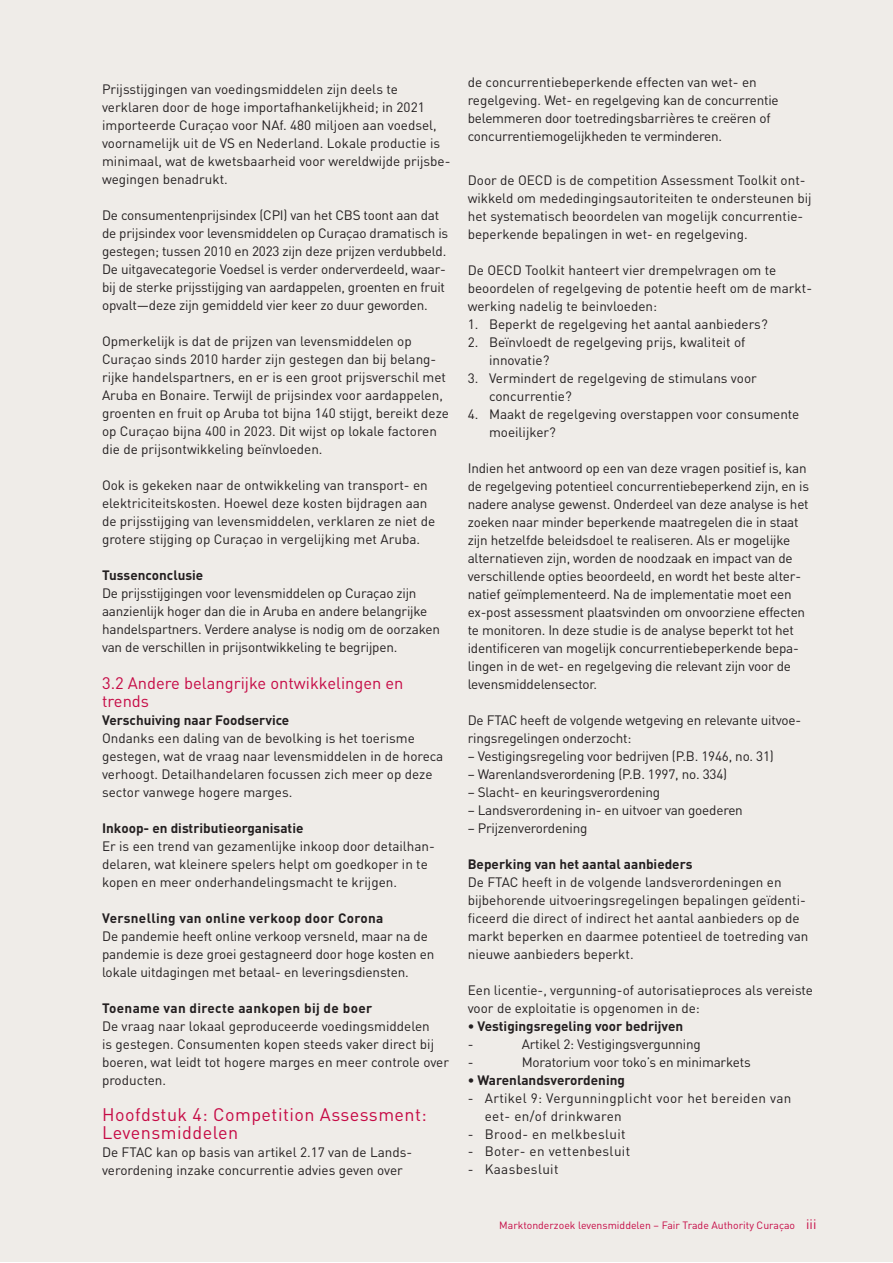
<style>
.page{position:relative;width:893px;height:1263px;background:#fff}
.page>*{position:absolute;margin:0;border:0;box-sizing:border-box;transform-origin:0 0}
.t1{font:18px/18px "DIN Pro";letter-spacing:.025em;color:#c60a45}
.t2{font:16.5px/18px "DIN Pro";color:#c60a45}
.t3{font:13.5px/18px "DIN Pro";letter-spacing:-.01em;color:#231f20}
.t4{font:700 13.5px "DIN Pro";color:#231f20}
.t5{font:13.5px/18px "DIN Pro";letter-spacing:.025em;color:#231f20}
.t6{font:700 13.5px "DIN Pro";letter-spacing:.025em;color:#231f20}
.t7{font:10.5px "DIN Pro";color:#c60a45}
.s1{font-size:13.5px}
</style>
<div class="page">
<div style="left:0;top:0;width:893px;height:1261px;background:#efece8"></div>
<p class="t3" style="left:102px;top:80px;width:350px">Prijsstijgingen van voedingsmiddelen zijn deels te verklaren door de hoge importafhankelijkheid; in 2021 importeerde Curaçao voor NAf. 480 miljoen aan voedsel, voornamelijk uit de VS en Nederland. Lokale productie is minimaal, wat de kwetsbaarheid voor wereldwijde prijsbe&shy;wegingen benadrukt.</p>
<p class="t3" style="left:102px;top:206px;width:348px">De consumentenprijsindex (CPI) van het CBS toont aan dat de prijsindex voor levensmiddelen op Curaçao dramatisch is gestegen; tussen 2010 en 2023 zijn deze prijzen verdubbeld.<br>De uitgavecategorie Voedsel is verder onderverdeeld, waar&shy;bij de sterke prijsstijging van aardappelen, groenten en fruit opvalt—deze zijn gemiddeld vier keer zo duur geworden.</p>
<p class="t3" style="left:102px;top:332px;width:348px">Opmerkelijk is dat de prijzen van levensmiddelen op Curaçao sinds 2010 harder zijn gestegen dan bij belang&shy;rijke handelspartners, en er is een groot prijsverschil met Aruba en Bonaire. Terwijl de prijsindex voor aardappelen, groenten en fruit op Aruba tot bijna 140 stijgt, bereikt deze op Curaçao bijna 400 in 2023. Dit wijst op lokale factoren die de prijsontwikkeling beïnvloeden.</p>
<p class="t3" style="left:102px;top:476px;width:335px">Ook is gekeken naar de ontwikkeling van transport- en elektriciteitskosten. Hoewel deze kosten bijdragen aan de prijsstijging van levensmiddelen, verklaren ze niet de grotere stijging op Curaçao in vergelijking met Aruba.</p>
<p class="t4" style="left:102px;top:566px;width:103px">Tussenconclusie</p>
<p class="t3" style="left:102px;top:584px;width:340px">De prijsstijgingen voor levensmiddelen op Curaçao zijn aanzienlijk hoger dan die in Aruba en andere belangrijke handelspartners. Verdere analyse is nodig om de oorzaken van de verschillen in prijsontwikkeling te begrijpen.</p>
<p class="t2" style="left:102px;top:673px;width:303px">3.2 Andere belangrijke ontwikkelingen en trends</p>
<p class="t4" style="left:102px;top:711px;width:189px">Verschuiving naar Foodservice</p>
<p class="t3" style="left:102px;top:728px;width:343px">Ondanks een daling van de bevolking is het toerisme gestegen, wat de vraag naar levensmiddelen in de horeca verhoogt. Detailhandelaren focussen zich meer op deze sector vanwege hogere marges.</p>
<p class="t4" style="left:102px;top:819px;width:203px">Inkoop- en distributieorganisatie</p>
<p class="t3" style="left:102px;top:836px;width:334px">Er is een trend van gezamenlijke inkoop door detailhan&shy;delaren, wat kleinere spelers helpt om goedkoper in te kopen en meer onderhandelingsmacht te krijgen.</p>
<p class="t6" style="left:102px;top:909px;width:283px">Versnelling van online verkoop door Corona</p>
<p class="t3" style="left:102px;top:926px;width:334px">De pandemie heeft online verkoop versneld, maar na de pandemie is deze groei gestagneerd door hoge kosten en lokale uitdagingen met betaal- en leveringsdiensten.</p>
<p class="t6" style="left:102px;top:999px;width:272px">Toename van directe aankopen bij de boer</p>
<p class="t3" style="left:102px;top:1016px;width:349px">De vraag naar lokaal geproduceerde voedingsmiddelen<br>is gestegen. Consumenten kopen steeds vaker direct bij boeren, wat leidt tot hogere marges en meer controle over producten.</p>
<h1 class="t1" style="left:102px;top:1104px;width:326px">Hoofdstuk 4: Competition Assessment:<br>Levensmiddelen</h1>
<p class="t3" style="left:102px;top:1142px;width:312px">De FTAC kan op basis van artikel 2.17 van de Lands&shy;verordening inzake concurrentie advies geven over</p>
<p class="t3" style="left:468px;top:72px;width:312px">de concurrentiebeperkende effecten van wet- en regelgeving. Wet- en regelgeving kan de concurrentie belemmeren door toetredingsbarrières te creëren of concurrentiemogelijkheden te verminderen.</p>
<p class="t3" style="left:468px;top:170px;width:345px">Door de OECD is de competition Assessment Toolkit ont&shy;wikkeld om mededingingsautoriteiten te ondersteunen bij het systematisch beoordelen van mogelijk concurrentie&shy;beperkende bepalingen in wet- en regelgeving.</p>
<p class="t3" style="left:468px;top:260px;width:346px">De OECD Toolkit hanteert vier drempelvragen om te beoordelen of regelgeving de potentie heeft om de markt&shy;werking nadelig te beinvloeden:</p>
<p class="t3" style="left:468px;top:314px;width:301px">1. Beperkt de regelgeving het aantal aanbieders?</p>
<p class="t3" style="left:489px;top:332px;width:258px;text-indent:-21px">2. Beïnvloedt de regelgeving prijs, kwaliteit of innovatie?</p>
<p class="t3" style="left:489px;top:368px;width:269px;text-indent:-21px">3. Vermindert de regelgeving de stimulans voor concurrentie?</p>
<p class="t3" style="left:489px;top:404px;width:312px;text-indent:-21px">4. Maakt de regelgeving overstappen voor consumente moeilijker?</p>
<p class="t3" style="left:468px;top:458px;width:343px">Indien het antwoord op een van deze vragen positief is, kan de regelgeving potentieel concurrentiebeperkend zijn, en is nadere analyse gewenst. Onderdeel van deze analyse is het zoeken naar minder beperkende maatregelen die in staat zijn hetzelfde beleidsdoel te realiseren. Als er mogelijke alternatieven zijn, worden de noodzaak en impact van de verschillende opties beoordeeld, en wordt het beste alter&shy;natief geïmplementeerd. Na de implementatie moet een ex-post assessment plaatsvinden om onvoorziene effecten te monitoren. In deze studie is de analyse beperkt tot het identificeren van mogelijk concurrentiebeperkende bepa&shy;lingen in de wet- en regelgeving die relevant zijn voor de levensmiddelensector.</p>
<p class="t3" style="left:468px;top:710px;width:335px">De FTAC heeft de volgende wetgeving en relevante uitvoe&shy;ringsregelingen onderzocht:</p>
<p class="t3" style="left:468px;top:746px;width:308px">– Vestigingsregeling voor bedrijven (P.B. 1946, no. 31)</p>
<p class="t3" style="left:468px;top:764px;width:261px">– Warenlandsverordening (P.B. 1997, no. 334)</p>
<p class="t3" style="left:468px;top:782px;width:194px">– Slacht- en keuringsverordening</p>
<p class="t3" style="left:468px;top:800px;width:277px">– Landsverordening in- en uitvoer van goederen</p>
<p class="t3" style="left:468px;top:818px;width:121px">– Prijzenverordening</p>
<p class="t4" style="left:468px;top:855px;width:226px">Beperking van het aantal aanbieders</p>
<p class="t3" style="left:468px;top:872px;width:342px">De FTAC heeft in de volgende landsverordeningen en bijbehorende uitvoeringsregelingen bepalingen geïdenti&shy;ficeerd die direct of indirect het aantal aanbieders op de markt beperken en daarmee potentieel de toetreding van nieuwe aanbieders beperkt.</p>
<p class="t3" style="left:468px;top:980px;width:347px">Een licentie-, vergunning-of autorisatieproces als vereiste voor de exploitatie is opgenomen in de:</p>
<p class="t4" style="left:468px;top:1017px;width:217px">• Vestigingsregeling voor bedrijven</p>
<p class="t3" style="left:468px;top:1034px;width:7px">-</p>
<p class="t3" style="left:522px;top:1034px;width:181px">Artikel 2: Vestigingsvergunning</p>
<p class="t3" style="left:468px;top:1052px;width:7px">-</p>
<p class="t3" style="left:522px;top:1052px;width:231px">Moratorium voor toko’s en minimarkets</p>
<p class="t4" style="left:468px;top:1071px;width:159px">• Warenlandsverordening</p>
<p class="t5" style="left:485px;top:1088px;width:308px;text-indent:-17px">- Artikel 9: Vergunningplicht voor het bereiden van eet- en/of drinkwaren</p>
<p class="t5" style="left:468px;top:1124px;width:159px">- Brood- en melkbesluit</p>
<p class="t5" style="left:468px;top:1142px;width:164px">- Boter- en vettenbesluit</p>
<p class="t5" style="left:468px;top:1160px;width:92px">- Kaasbesluit</p>
<p class="t7" style="left:499px;top:1218px;width:319px">Marktonderzoek levensmiddelen – Fair Trade Authority Curaçao <span class="s1">iii</span></p>
</div>
